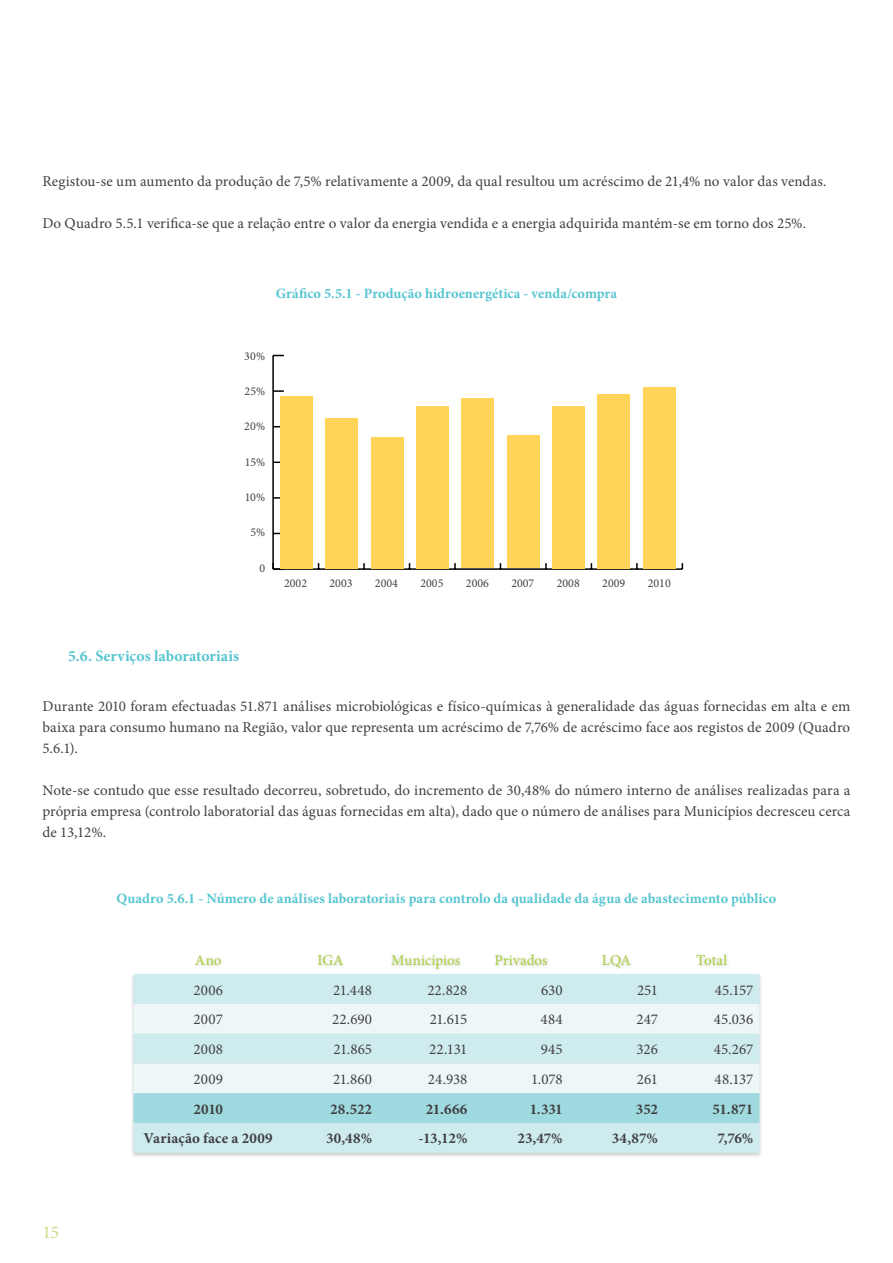
<style>
.page{position:relative;width:893px;height:1263px;background:#fff}
.page>*{position:absolute;margin:0;border:0;box-sizing:border-box;transform-origin:0 0}
.t1{font:18px "Minion Pro";color:#c8df88}
.t2{font:700 15.75px "Minion Pro";letter-spacing:.005em;color:#56c5d0}
.t3{font:15px/21px "Minion Pro";letter-spacing:.005em;color:#414042;text-align:justify}
.t4{font:700 15px "Minion Pro";color:#414042}
.t5{font:15px "Minion Pro";color:#a6ce39}
.t6{font:700 14.25px "Minion Pro";letter-spacing:.005em;color:#56c5d0}
.t7{font:12px "Minion Pro";color:#414042}
</style>
<div class="page">
<hr style="left:273px;top:568px;width:409px;height:2px;background:#000">
<hr style="left:272px;top:355px;width:2px;height:214px;background:#000">
<svg style="left:272px;top:563px;width:12px;height:7px"></svg>
<svg style="left:274px;top:497px;width:6px;height:2px"></svg>
<svg style="left:274px;top:461px;width:6px;height:2px"></svg>
<svg style="left:274px;top:390px;width:10px;height:2px"></svg>
<div style="left:280px;top:396px;width:33px;height:172px;background:#ffd457"></div>
<div style="left:325px;top:418px;width:33px;height:150px;background:#ffd457"></div>
<div style="left:371px;top:437px;width:32px;height:131px;background:#ffd457"></div>
<div style="left:416px;top:406px;width:33px;height:162px;background:#ffd457"></div>
<div style="left:461px;top:398px;width:33px;height:170px;background:#ffd457"></div>
<div style="left:507px;top:435px;width:32px;height:133px;background:#ffd457"></div>
<div style="left:552px;top:406px;width:33px;height:162px;background:#ffd457"></div>
<div style="left:597px;top:394px;width:33px;height:174px;background:#ffd457"></div>
<div style="left:643px;top:387px;width:32px;height:181px;background:#ffd457"></div>
<div style="left:130px;top:953px;width:633px;height:205px;background:#000;opacity:.2"></div>
<div style="left:134px;top:974px;width:625px;height:179px;background:#ceebee"></div>
<svg style="left:134px;top:1004px;width:625px;height:89px;fill:#edf7f8"></svg>
<div style="left:134px;top:1093px;width:625px;height:30px;background:#9edae0"></div>
<p class="t3" style="left:43px;top:171px;width:786px">Registou-se um aumento da produção de 7,5% relativamente a 2009, da qual resultou um acréscimo de 21,4% no valor das vendas.</p>
<p class="t3" style="left:43px;top:213px;width:765px">Do Quadro 5.5.1 verifica-se que a relação entre o valor da energia vendida e a energia adquirida mantém-se em torno dos 25%.</p>
<p class="t6" style="left:276px;top:283px;width:343px">Gráfico 5.5.1 - Produção hidroenergética - venda/compra</p>
<p class="t7" style="left:244px;top:348px;width:22px">30%</p>
<p class="t7" style="left:245px;top:383px;width:22px">25%</p>
<p class="t7" style="left:244px;top:419px;width:22px">20%</p>
<p class="t7" style="left:245px;top:454px;width:22px">15%</p>
<p class="t7" style="left:245px;top:489px;width:22px">10%</p>
<p class="t7" style="left:250px;top:525px;width:16px">5%</p>
<p class="t7" style="left:259px;top:560px;width:7px">0</p>
<p class="t7" style="left:284px;top:575px;width:25px">2002</p>
<p class="t7" style="left:329px;top:575px;width:25px">2003</p>
<p class="t7" style="left:375px;top:575px;width:25px">2004</p>
<p class="t7" style="left:420px;top:575px;width:25px">2005</p>
<p class="t7" style="left:466px;top:575px;width:25px">2006</p>
<p class="t7" style="left:511px;top:575px;width:25px">2007</p>
<p class="t7" style="left:557px;top:575px;width:25px">2008</p>
<p class="t7" style="left:602px;top:575px;width:25px">2009</p>
<p class="t7" style="left:648px;top:575px;width:25px">2010</p>
<p class="t2" style="left:68px;top:645px;width:173px">5.6. Serviços laboratoriais</p>
<p class="t3" style="left:43px;top:696px;width:809px">Durante 2010 foram efectuadas 51.871 análises microbiológicas e físico-químicas à generalidade das águas fornecidas em alta e em baixa para consumo humano na Região, valor que representa um acréscimo de 7,76% de acréscimo face aos registos de 2009 (Quadro 5.6.1).</p>
<p class="t3" style="left:43px;top:780px;width:809px">Note-se contudo que esse resultado decorreu, sobretudo, do incremento de 30,48% do número interno de análises realizadas para a própria empresa (controlo laboratorial das águas fornecidas em alta), dado que o número de análises para Municípios decresceu cerca de 13,12%.</p>
<p class="t6" style="left:116px;top:889px;width:661px">Quadro 5.6.1 - Número de análises laboratoriais para controlo da qualidade da água de abastecimento público</p>
<p class="t1" style="left:43px;top:1220px;width:18px">15</p>
<p class="t5" style="left:195px;top:950px;width:28px">Ano</p>
<p class="t5" style="left:318px;top:950px;width:27px">IGA</p>
<p class="t5" style="left:391px;top:950px;width:71px">Municípios</p>
<p class="t5" style="left:494px;top:950px;width:55px">Privados</p>
<p class="t5" style="left:602px;top:950px;width:31px">LQA</p>
<p class="t5" style="left:696px;top:950px;width:33px">Total</p>
<p class="t3" style="left:193px;top:979px;width:31px">2006</p>
<p class="t3" style="left:333px;top:979px;width:41px">21.448</p>
<p class="t3" style="left:427px;top:979px;width:42px">22.828</p>
<p class="t3" style="left:541px;top:979px;width:23px">630</p>
<p class="t3" style="left:637px;top:979px;width:23px">251</p>
<p class="t3" style="left:715px;top:979px;width:40px">45.157</p>
<p class="t3" style="left:194px;top:1009px;width:31px">2007</p>
<p class="t3" style="left:332px;top:1009px;width:42px">22.690</p>
<p class="t3" style="left:430px;top:1009px;width:39px">21.615</p>
<p class="t3" style="left:541px;top:1009px;width:24px">484</p>
<p class="t3" style="left:636px;top:1009px;width:23px">247</p>
<p class="t3" style="left:714px;top:1009px;width:41px">45.036</p>
<p class="t3" style="left:193px;top:1039px;width:31px">2008</p>
<p class="t3" style="left:333px;top:1039px;width:40px">21.865</p>
<p class="t3" style="left:429px;top:1039px;width:40px">22.131</p>
<p class="t3" style="left:541px;top:1039px;width:23px">945</p>
<p class="t3" style="left:637px;top:1039px;width:23px">326</p>
<p class="t3" style="left:714px;top:1039px;width:41px">45.267</p>
<p class="t3" style="left:193px;top:1068px;width:31px">2009</p>
<p class="t3" style="left:333px;top:1068px;width:41px">21.860</p>
<p class="t3" style="left:428px;top:1068px;width:41px">24.938</p>
<p class="t3" style="left:531px;top:1068px;width:33px">1.078</p>
<p class="t3" style="left:637px;top:1068px;width:23px">261</p>
<p class="t3" style="left:715px;top:1068px;width:40px">48.137</p>
<p class="t4" style="left:193px;top:1098px;width:31px">2010</p>
<p class="t4" style="left:330px;top:1098px;width:44px">28.522</p>
<p class="t4" style="left:426px;top:1098px;width:43px">21.666</p>
<p class="t4" style="left:530px;top:1098px;width:35px">1.331</p>
<p class="t4" style="left:636px;top:1098px;width:24px">352</p>
<p class="t4" style="left:713px;top:1098px;width:42px">51.871</p>
<p class="t4" style="left:144px;top:1128px;width:131px">Variação face a 2009</p>
<p class="t4" style="left:326px;top:1128px;width:48px">30,48%</p>
<p class="t4" style="left:418px;top:1128px;width:51px">-13,12%</p>
<p class="t4" style="left:517px;top:1128px;width:47px">23,47%</p>
<p class="t4" style="left:612px;top:1128px;width:48px">34,87%</p>
<p class="t4" style="left:717px;top:1128px;width:37px">7,76%</p>
</div>
